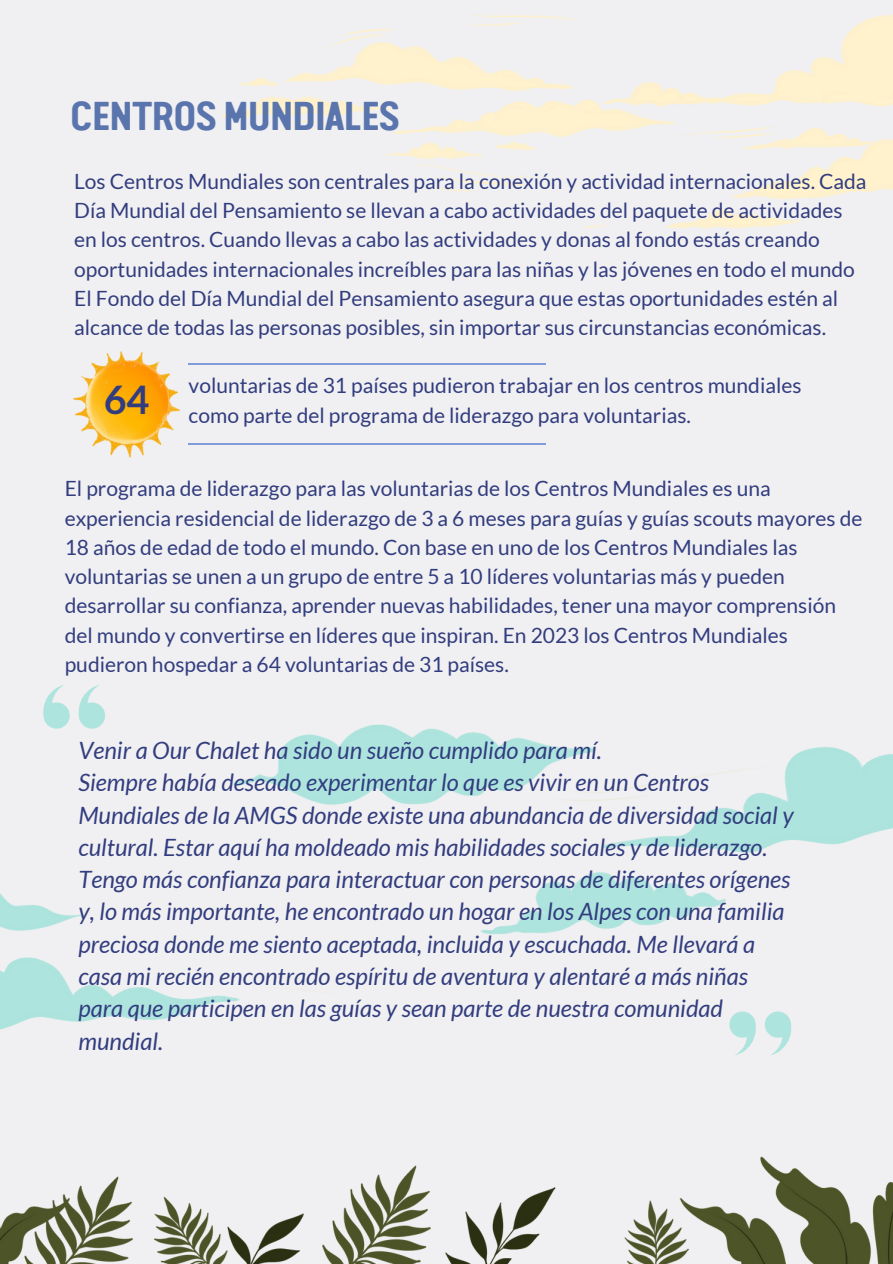
<style>
.page{position:relative;width:893px;height:1264px;background:#fff}
.page>*{position:absolute;margin:0;border:0;box-sizing:border-box;transform-origin:0 0}
.t1{font:700 40.5px "Van Condensed W01";letter-spacing:-.055em;color:#5a75ad}
.t2{font:700 39.45px "Lato";color:#323d7f}
.t3{font:italic 23.85px/32.2px "Lato";color:#323d7f}
.t4{font:21px/29.2px "Lato";color:#323d7f}
</style>
<div class="page">
<div style="left:0;top:0;width:892px;height:1263px;background:#f0eff1"></div>
<img style="left:224px;top:15px;width:668px;height:213px">
<img style="left:0;top:709px;width:892px;height:554px">
<img style="left:73px;top:351px;width:107px;height:107px">
<hr style="left:188px;top:443px;width:357px;height:2px;background:#7f9cd8">
<hr style="left:188px;top:363px;width:357px;height:2px;background:#7f9cd8">
<svg style="left:764px;top:1011px;width:27px;height:44px"></svg>
<svg style="left:729px;top:1011px;width:26px;height:44px"></svg>
<svg style="left:43px;top:685px;width:27px;height:43px"></svg>
<svg style="left:79px;top:685px;width:26px;height:43px"></svg>
<p class="t1" style="left:69px;top:84px;width:333px">CENTROS MUNDIALES</p>
<p class="t4" style="left:74px;top:166px;width:793px">Los Centros Mundiales son centrales para la conexión y actividad internacionales. Cada Día Mundial del Pensamiento se llevan a cabo actividades del paquete de actividades en los centros. Cuando llevas a cabo las actividades y donas al fondo estás creando oportunidades internacionales increíbles para las niñas y las jóvenes en todo el mundo El Fondo del Día Mundial del Pensamiento asegura que estas oportunidades estén al alcance de todas las personas posibles, sin importar sus circunstancias económicas.</p>
<p class="t4" style="left:188px;top:371px;width:614px">voluntarias de 31 países pudieron trabajar en los centros mundiales</p>
<p class="t2" style="left:104px;top:375px;width:47px">64</p>
<p class="t4" style="left:188px;top:400px;width:504px">como parte del programa de liderazgo para voluntarias.</p>
<p class="t4" style="left:65px;top:473px;width:799px">El programa de liderazgo para las voluntarias de los Centros Mundiales es una experiencia residencial de liderazgo de 3 a 6 meses para guías y guías scouts mayores de 18 años de edad de todo el mundo. Con base en uno de los Centros Mundiales las voluntarias se unen a un grupo de entre 5 a 10 líderes voluntarias más y pueden desarrollar su confianza, aprender nuevas habilidades, tener una mayor comprensión del mundo y convertirse en líderes que inspiran. En 2023 los Centros Mundiales pudieron hospedar a 64 voluntarias de 31 países.</p>
<p class="t3" style="left:78px;top:733px;width:717px">Venir a Our Chalet ha sido un sueño cumplido para mí.<br>Siempre había deseado experimentar lo que es vivir en un Centros Mundiales de la AMGS donde existe una abundancia de diversidad social y cultural. Estar aquí ha moldeado mis habilidades sociales y de liderazgo.<br>Tengo más confianza para interactuar con personas de diferentes orígenes y, lo más importante, he encontrado un hogar en los Alpes con una familia preciosa donde me siento aceptada, incluida y escuchada. Me llevará a casa mi recién encontrado espíritu de aventura y alentaré a más niñas para que participen en las guías y sean parte de nuestra comunidad mundial.</p>
</div>
